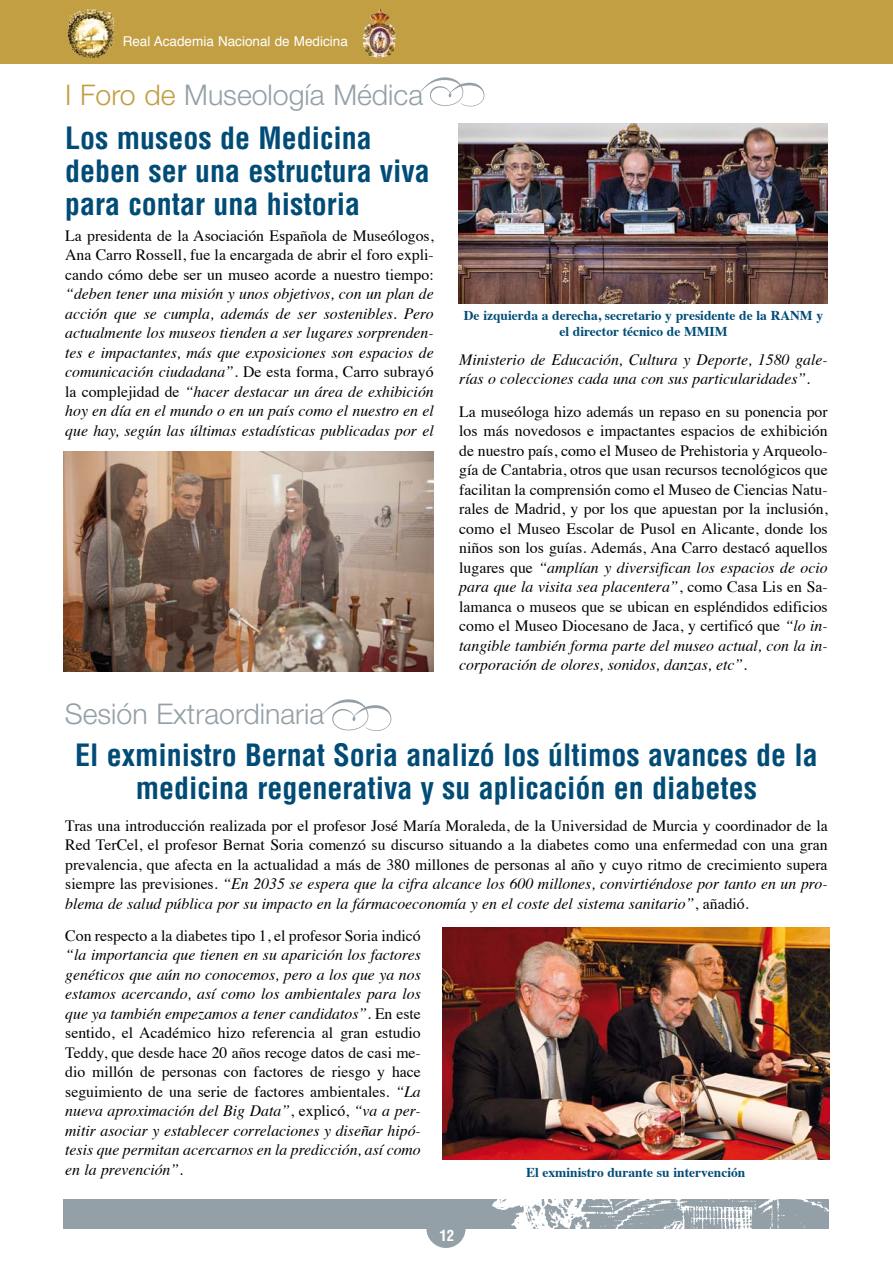
<style>
.page{position:relative;width:893px;height:1263px;background:#fff}
.page>*{position:absolute;margin:0;border:0;box-sizing:border-box;transform-origin:0 0}
.t1{font:700 condensed 30px/33px "Helvetica";color:#004c77;text-align:center}
.t2{font:300 28.5px "Helvetica Neue LT Pro";color:#94a0a7}
.t3{font:15.75px/19.5px "Times";color:#000;text-align:justify}
.t4{font:italic 15.75px/19.5px "Times";color:#000;text-align:justify}
.t5{font:700 condensed 15px "Helvetica";color:#fff}
.t6{font:700 13.5px/16.5px "Times";color:#004c77;text-align:center}
.t7{font:13.5px "Helvetica";color:#fff}
.s1{color:#c39f44}
.s2{font-style:normal}
.s3{font-style:italic}
</style>
<div class="page">
<div style="left:63px;top:1199px;width:765px;height:29px;background:#94a0a7"></div>
<img style="left:492px;top:1199px;width:336px;height:29px">
<div style="left:426px;top:1209px;width:40px;height:39px;background:#94a0a7;border-radius:50%"></div>
<div style="left:0;top:0;width:893px;height:64px;background:#c39f44"></div>
<img style="left:363px;top:8px;width:33px;height:51px">
<img style="left:67px;top:9px;width:28px;height:39px">
<svg style="left:322px;top:699px;width:69px;height:32px"></svg>
<img style="left:442px;top:927px;width:387px;height:232px">
<svg style="left:421px;top:77px;width:63px;height:29px"></svg>
<img style="left:459px;top:123px;width:369px;height:180px">
<img style="left:64px;top:451px;width:370px;height:221px">
<p class="t7" style="left:123px;top:30px;width:227px">Real Academia Nacional de Medicina</p>
<h2 class="t2" style="left:65px;top:77px;width:359px"><span class="s1">I Foro de</span> Museología Médica</h2>
<h1 class="t1" style="left:65px;top:121px;width:366px;text-align:left">Los museos de Medicina deben ser una estructura viva para contar una historia</h1>
<p class="t3" style="left:65px;top:224px;width:370px">La presidenta de la Asociación Española de Museólogos, Ana Carro Rossell, fue la encargada de abrir el foro expli&shy;cando cómo debe ser un museo acorde a nuestro tiempo:</p>
<p class="t4" style="left:65px;top:283px;width:370px">“deben tener una misión y unos objetivos, con un plan de acción que se cumpla, además de ser sostenibles. Pero actualmente los museos tienden a ser lugares sorprenden&shy;tes e impactantes, más que exposiciones son espacios de comunicación ciudadana”<span class="s2">. De esta forma, Carro subrayó la complejidad de</span> “hacer destacar un área de exhibición hoy en día en el mundo o en un país como el nuestro en el que hay, según las últimas estadísticas publicadas por el</p>
<h2 class="t2" style="left:65px;top:696px;width:261px">Sesión Extraordinaria</h2>
<p class="t6" style="left:464px;top:306px;width:361px">De izquierda a derecha, secretario y presidente de la RANM y el director técnico de MMIM</p>
<p class="t4" style="left:459px;top:349px;width:370px">Ministerio de Educación, Cultura y Deporte, 1580 gale&shy;rías o colecciones cada una con sus particularidades”<span class="s2">.</span></p>
<p class="t3" style="left:459px;top:400px;width:370px">La museóloga hizo además un repaso en su ponencia por los más novedosos e impactantes espacios de exhibición de nuestro país, como el Museo de Prehistoria y Arqueolo&shy;gía de Cantabria, otros que usan recursos tecnológicos que facilitan la comprensión como el Museo de Ciencias Natu&shy;rales de Madrid, y por los que apuestan por la inclusión, como el Museo Escolar de Pusol en Alicante, donde los niños son los guías. Además, Ana Carro destacó aquellos lugares que <span class="s3">“amplían y diversifican los espacios de ocio para que la visita sea placentera”</span>, como Casa Lis en Sa&shy;lamanca o museos que se ubican en espléndidos edificios como el Museo Diocesano de Jaca, y certificó que <span class="s3">“lo in&shy;tangible también forma parte del museo actual, con la in&shy;corporación de olores, sonidos, danzas, etc”</span>.</p>
<h1 class="t1" style="left:75px;top:738px;width:744px">El exministro Bernat Soria analizó los últimos avances de la medicina regenerativa y su aplicación en diabetes</h1>
<p class="t3" style="left:65px;top:814px;width:764px">Tras una introducción realizada por el profesor José María Moraleda, de la Universidad de Murcia y coordinador de la Red TerCel, el profesor Bernat Soria comenzó su discurso situando a la diabetes como una enfermedad con una gran prevalencia, que afecta en la actualidad a más de 380 millones de personas al año y cuyo ritmo de crecimiento supera siempre las previsiones. <span class="s3">“En 2035 se espera que la cifra alcance los 600 millones, convirtiéndose por tanto en un pro&shy;blema de salud pública por su impacto en la fármacoeconomía y en el coste del sistema sanitario”</span>, añadió.</p>
<p class="t3" style="left:65px;top:924px;width:357px">Con respecto a la diabetes tipo 1, el profesor Soria indicó</p>
<p class="t4" style="left:65px;top:944px;width:357px">“la importancia que tienen en su aparición los factores genéticos que aún no conocemos, pero a los que ya nos estamos acercando, así como los ambientales para los que ya también empezamos a tener candidatos”<span class="s2">. En este sentido, el Académico hizo referencia al gran estudio Teddy, que desde hace 20 años recoge datos de casi me&shy;dio millón de personas con factores de riesgo y hace seguimiento de una serie de factores ambientales.</span> “La nueva aproximación del Big Data”<span class="s2">, explicó,</span> “va a per&shy;mitir asociar y establecer correlaciones y diseñar hipó&shy;tesis que permitan acercarnos en la predicción, así como en la prevención”<span class="s2">.</span></p>
<p class="t6" style="left:526px;top:1162px;width:221px">El exministro durante su intervención</p>
<p class="t5" style="left:439px;top:1226px;width:16px">12</p>
</div>
